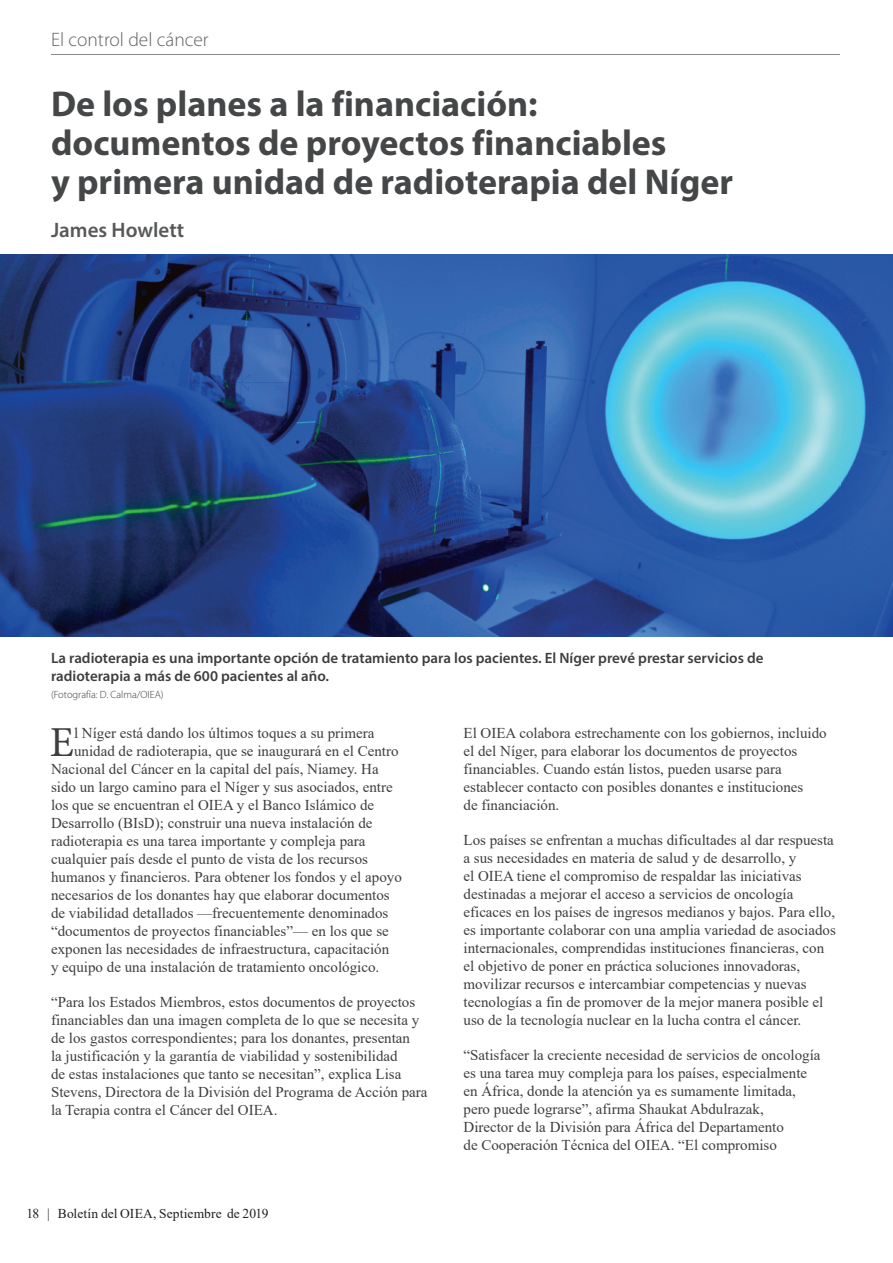
<style>
.page{position:relative;width:893px;height:1263px;background:#fff}
.page>*{position:absolute;margin:0;border:0;box-sizing:border-box;transform-origin:0 0}
.t1{font:42.75px "Minion Pro";color:#3e3e3f}
.t2{font:700 36px/39px "Myriad Pro";color:#454647}
.t3{font:600 21px "Myriad Pro";color:#57585a}
.t4{font:300 19.5px "Myriad Pro";color:#636366}
.t5{font:15px/18px "Times New Roman";color:#3e3e3f}
.t6{font:600 15px/18px "Myriad Pro";color:#3e3e3f}
.t7{font:13.5px "Times New Roman";letter-spacing:.005em;color:#231f20}
.t8{font:300 10.5px "Myriad Pro";color:#3e3e3f}
</style>
<div class="page">
<img style="left:0;top:254px;width:893px;height:383px">
<hr style="left:51px;top:54px;width:789px;height:1px;background:#87898c">
<h3 class="t4" style="left:51px;top:28px;width:159px">El control del cáncer</h3>
<h2 class="t2" style="left:51px;top:83px;width:684px">De los planes a la financiación: documentos de proyectos financiables<br>y primera unidad de radioterapia del Níger</h2>
<h3 class="t3" style="left:51px;top:216px;width:135px">James Howlett</h3>
<p class="t6" style="left:51px;top:648px;width:714px">La radioterapia es una importante opción de tratamiento para los pacientes. El Níger prevé prestar servicios de radioterapia a más de 600 pacientes al año.</p>
<p class="t8" style="left:51px;top:688px;width:114px">(Fotografía: D. Calma/OIEA)</p>
<h1 class="t1" style="left:50px;top:713px;width:26px">E</h1>
<p class="t5" style="left:74px;top:723px;width:302px">l Níger está dando los últimos toques a su primera</p>
<p class="t5" style="left:463px;top:723px;width:365px">El OIEA colabora estrechamente con los gobiernos, incluido el del Níger, para elaborar los documentos de proyectos financiables. Cuando están listos, pueden usarse para establecer contacto con posibles donantes e instituciones<br>de financiación.</p>
<p class="t5" style="left:463px;top:830px;width:374px">Los países se enfrentan a muchas dificultades al dar respuesta a sus necesidades en materia de salud y de desarrollo, y<br>el OIEA tiene el compromiso de respaldar las iniciativas destinadas a mejorar el acceso a servicios de oncología eficaces en los países de ingresos medianos y bajos. Para ello, es importante colaborar con una amplia variedad de asociados internacionales, comprendidas instituciones financieras, con el objetivo de poner en práctica soluciones innovadoras, movilizar recursos e intercambiar competencias y nuevas tecnologías a fin de promover de la mejor manera posible el uso de la tecnología nuclear en la lucha contra el cáncer.</p>
<p class="t5" style="left:463px;top:1045px;width:358px">“Satisfacer la creciente necesidad de servicios de oncología es una tarea muy compleja para los países, especialmente en África, donde la atención ya es sumamente limitada, pero puede lograrse”, afirma Shaukat Abdulrazak,<br>Director de la División para África del Departamento<br>de Cooperación Técnica del OIEA. “El compromiso</p>
<p class="t5" style="left:74px;top:741px;width:326px">unidad de radioterapia, que se inaugurará en el Centro</p>
<p class="t5" style="left:51px;top:759px;width:329px">Nacional del Cáncer en la capital del país, Niamey. Ha</p>
<p class="t5" style="left:51px;top:777px;width:343px">sido un largo camino para el Níger y sus asociados, entre</p>
<p class="t5" style="left:51px;top:795px;width:325px">los que se encuentran el OIEA y el Banco Islámico de</p>
<p class="t5" style="left:51px;top:813px;width:323px">Desarrollo (BIsD); construir una nueva instalación de</p>
<p class="t5" style="left:51px;top:831px;width:316px">radioterapia es una tarea importante y compleja para</p>
<p class="t5" style="left:51px;top:849px;width:319px">cualquier país desde el punto de vista de los recursos</p>
<p class="t5" style="left:51px;top:867px;width:352px">humanos y financieros. Para obtener los fondos y el apoyo</p>
<p class="t5" style="left:51px;top:885px;width:340px">necesarios de los donantes hay que elaborar documentos</p>
<p class="t5" style="left:51px;top:903px;width:339px">de viabilidad detallados —frecuentemente denominados</p>
<p class="t5" style="left:51px;top:921px;width:339px">“documentos de proyectos financiables”— en los que se</p>
<p class="t5" style="left:51px;top:939px;width:340px">exponen las necesidades de infraestructura, capacitación</p>
<p class="t5" style="left:51px;top:957px;width:330px">y equipo de una instalación de tratamiento oncológico.</p>
<p class="t5" style="left:51px;top:992px;width:378px">“Para los Estados Miembros, estos documentos de proyectos financiables dan una imagen completa de lo que se necesita y de los gastos correspondientes; para los donantes, presentan<br>la justificación y la garantía de viabilidad y sostenibilidad<br>de estas instalaciones que tanto se necesitan”, explica Lisa Stevens, Directora de la División del Programa de Acción para la Terapia contra el Cáncer del OIEA.</p>
<p class="t7" style="left:26px;top:1204px;width:244px">18 | Boletín del OIEA, Septiembre de 2019</p>
</div>
